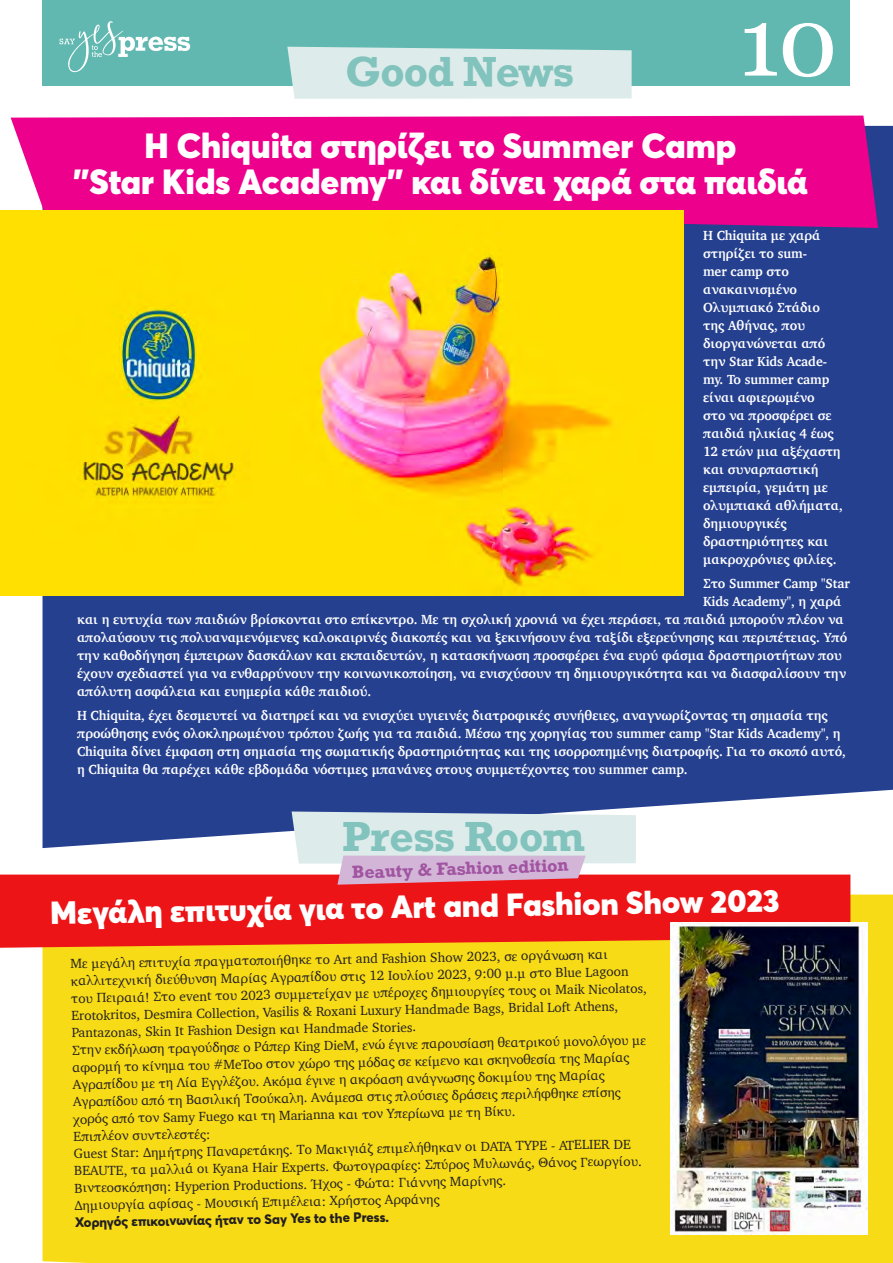
<style>
.page{position:relative;width:893px;height:1263px;background:#fff}
.page>*{position:absolute;margin:0;border:0;box-sizing:border-box;transform-origin:0 0}
.t1{font:97.5px "Georgia";color:#fff}
.t2{font:700 39.6px "Rockwell";color:#82c3bd}
.t3{font:700 39.6px "Rockwell";letter-spacing:-.02em;color:#82c3bd}
.t4{font:900 34.5px/36px "Averta";color:#fff;text-align:center}
.t5{font:900 31.5px "Averta";color:#fff}
.t6{font:700 16.65px "Rockwell";color:#a154a1}
.t7{font:700 13.5px/18px "Charter";letter-spacing:-.005em;color:#fff;scale:.96 1}
.t8{font:13.5px/17.2px "Charter";color:#231f20}
.t9{font:800 13.5px "Averta";color:#231f20}
</style>
<div class="page">
<div style="left:43px;top:0;width:807px;height:85px;background:#61b8b0"></div>
<svg style="left:60px;top:21px;width:130px;height:51px"></svg>
<div style="left:43px;top:126px;width:850px;height:722px;background:#25408f"></div>
<div style="left:43px;top:894px;width:850px;height:369px;background:#f7db16"></div>
<div style="left:11px;top:116px;width:867px;height:112px;background:#ec008c"></div>
<div style="left:0;top:874px;width:850px;height:74px;background:#ed1417"></div>
<div style="left:287px;top:47px;width:345px;height:52px;background:#ddecea"></div>
<svg style="left:292px;top:811px;width:344px;height:74px;background:#d9cbd4"></svg>
<img style="left:670px;top:923px;width:197px;height:311px">
<img style="left:0;top:210px;width:684px;height:386px">
<h2 class="t3" style="left:345px;top:46px;width:230px">Good Νews</h2>
<h1 class="t1" style="left:738px;top:-29px;width:101px">10</h1>
<h3 class="t4" style="left:73px;top:128px;width:736px">Η Chiquita στηρίζει το Summer Camp<br>"Star Kids Academy" και δίνει χαρά στα παιδιά</h3>
<p class="t7" style="left:703px;top:226px;width:147px">Η Chiquita με χαρά στηρίζει το sum-<br>mer camp στο ανακαινισμένο<br>Ολυμπιακό Στάδιο της Αθήνας, που διοργανώνεται από την Star Kids Acade&shy;my. To summer camp είναι αφιερωμένο<br>στο να προσφέρει σε παιδιά ηλικίας 4 έως<br>12 ετών μια αξέχαστη και συναρπαστική εμπειρία, γεμάτη με ολυμπιακά αθλήματα, δημιουργικές δραστηριότητες και μακροχρόνιες φιλίες.</p>
<p class="t7" style="left:703px;top:574px;width:155px">Στο Summer Camp "Star</p>
<p class="t7" style="left:703px;top:592px;width:146px">Kids Academy", η χαρά</p>
<p class="t7" style="left:77px;top:610px;width:800px">και η ευτυχία των παιδιών βρίσκονται στο επίκεντρο. Με τη σχολική χρονιά να έχει περάσει, τα παιδιά μπορούν πλέον να</p>
<p class="t7" style="left:77px;top:628px;width:804px">απολαύσουν τις πολυαναμενόμενες καλοκαιρινές διακοπές και να ξεκινήσουν ένα ταξίδι εξερεύνησης και περιπέτειας. Υπό</p>
<p class="t7" style="left:77px;top:646px;width:798px">την καθοδήγηση έμπειρων δασκάλων και εκπαιδευτών, η κατασκήνωση προσφέρει ένα ευρύ φάσμα δραστηριοτήτων που</p>
<p class="t7" style="left:77px;top:664px;width:803px">έχουν σχεδιαστεί για να ενθαρρύνουν την κοινωνικοποίηση, να ενισχύσουν τη δημιουργικότητα και να διασφαλίσουν την</p>
<p class="t7" style="left:77px;top:682px;width:308px">απόλυτη ασφάλεια και ευημερία κάθε παιδιού.</p>
<p class="t7" style="left:77px;top:706px;width:802px">Η Chiquita, έχει δεσμευτεί να διατηρεί και να ενισχύει υγιεινές διατροφικές συνήθειες, αναγνωρίζοντας τη σημασία της προώθησης ενός ολοκληρωμένου τρόπου ζωής για τα παιδιά. Μέσω της χορηγίας του summer camp "Star Kids Academy", η Chiquita δίνει έμφαση στη σημασία της σωματικής δραστηριότητας και της ισορροπημένης διατροφής. Για το σκοπό αυτό, η Chiquita θα παρέχει κάθε εβδομάδα νόστιμες μπανάνες στους συμμετέχοντες του summer camp.</p>
<h2 class="t2" style="left:342px;top:811px;width:245px">Press Room</h2>
<p class="t6" style="left:352px;top:861px;width:218px;rotate:-2deg">Beauty &amp; Fashion edition</p>
<h3 class="t5" style="left:50px;top:892px;width:731px;rotate:-1deg">Mεγάλη επιτυχία για το Art and Fashion Show 2023</h3>
<p class="t8" style="left:70px;top:955px;width:577px;rotate:-1deg">Με μεγάλη επιτυχία πραγματοποιήθηκε το Art and Fashion Show 2023, σε οργάνωση και καλλιτεχνική διεύθυνση Μαρίας Αγραπίδου στις 12 Ιουλίου 2023, 9:00 μ.μ στο Blue Lagoon του Πειραιά! Στο event του 2023 συμμετείχαν με υπέροχες δημιουργίες τους οι Maik Nicolatos, Erotokritos, Desmira Collection, Vasilis &amp; Roxani Luxury Handmade Bags, Bridal Loft Athens, Pantazonas, Skin It Fashion Design και Handmade Stories.<br>Στην εκδήλωση τραγούδησε ο Ράπερ King DieM, ενώ έγινε παρουσίαση θεατρικού μονολόγου με αφορμή το κίνημα του #MeToo στον χώρο της μόδας σε κείμενο και σκηνοθεσία της Μαρίας Αγραπίδου με τη Λία Εγγλέζου. Ακόμα έγινε η ακρόαση ανάγνωσης δοκιμίου της Μαρίας Αγραπίδου από τη Βασιλική Τσούκαλη. Ανάμεσα στις πλούσιες δράσεις περιλήφθηκε επίσης χορός από τον Samy Fuego και τη Marianna και τον Υπερίωνα με τη Βίκυ.<br>Επιπλέον συντελεστές:<br>Guest Star: Δημήτρης Παναρετάκης. Το Μακιγιάζ επιμελήθηκαν οι DATA TYPE - ATELIER DE BEAUTE, τα μαλλιά οι Kyana Hair Experts. Φωτογραφίες: Σπύρος Μυλωνάς, Θάνος Γεωργίου.<br>Βιντεοσκόπηση: Hyperion Productions. Ήχος - Φώτα: Γιάννης Μαρίνης.<br>Δημιουργία αφίσας - Μουσική Επιμέλεια: Χρήστος Αρφάνης</p>
<p class="t9" style="left:75px;top:1214px;width:316px;rotate:-1deg">Χορηγός επικοινωνίας ήταν το Say Yes to the Press.</p>
</div>
